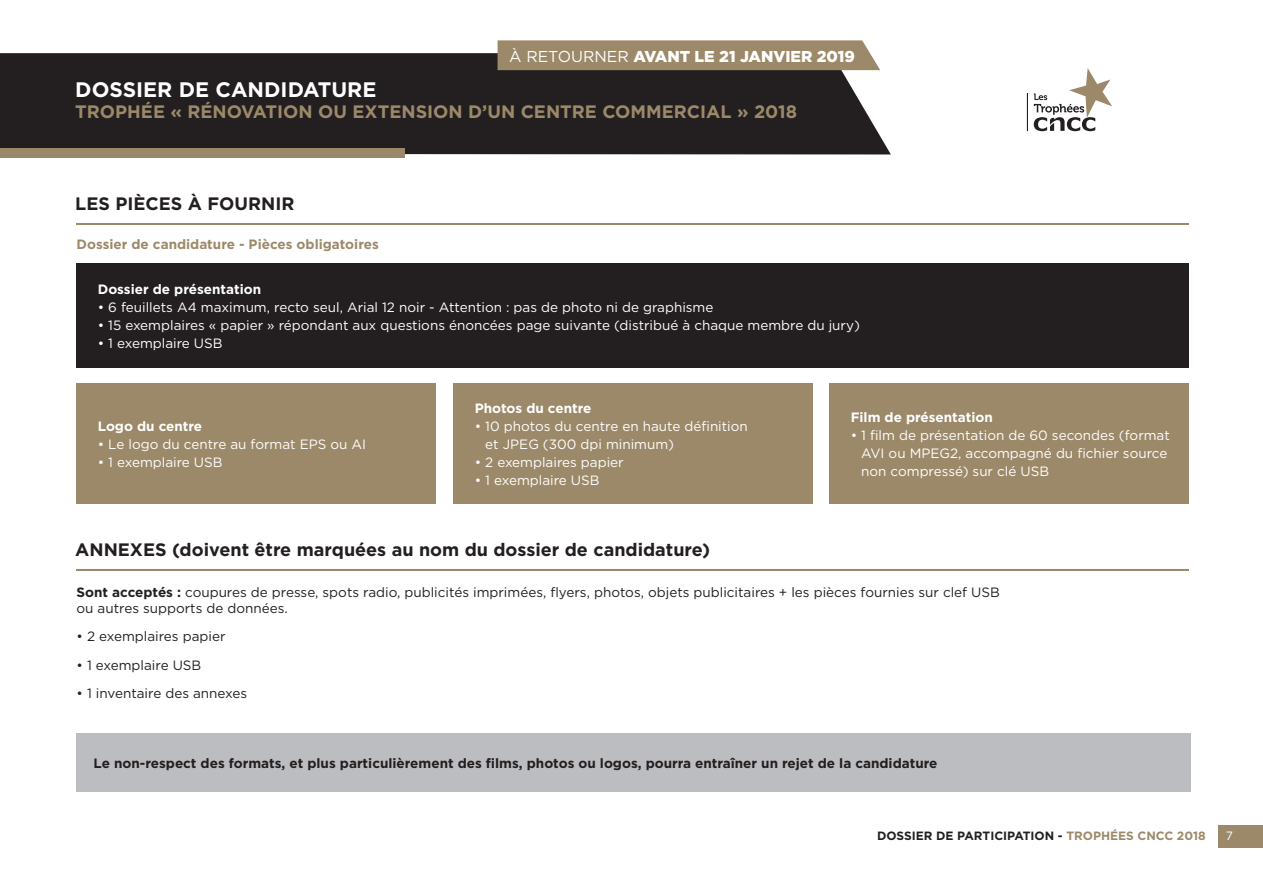
<style>
.page{position:relative;width:1263px;height:893px;background:#fff}
.page>*{position:absolute;margin:0;border:0;box-sizing:border-box;transform-origin:0 0}
.t1{font:700 21px "Gotham";color:#fff}
.t2{font:700 18px "Gotham";color:#231f20}
.t3{font:700 18px "Gotham";color:#9c8969}
.t4{font:900 15.75px "Gotham";color:#fff}
.t5{font:13.5px/18px "Gotham";color:#fff}
.t6{font:13.5px/16.2px "Gotham";color:#231f20}
.t7{font:700 13.5px "Gotham";color:#231f20}
.t8{font:700 13.5px "Gotham";color:#fff}
.t9{font:700 13.5px "Gotham";color:#9c8969}
.t10{font:700 12px "Gotham";color:#231f20}
.t11{font:12px "Gotham";color:#fff}
.s1{font-weight:400}
.s2{font-weight:700}
.s3{color:#9c8969}
</style>
<div class="page">
<div style="left:0;top:53px;width:891px;height:101px;background:#231f20"></div>
<div style="left:0;top:148px;width:405px;height:9px;background:#9c8969"></div>
<div style="left:1218px;top:825px;width:45px;height:22px;background:#9c8969"></div>
<hr style="left:1027px;top:93px;width:1px;height:38px;background:#231f20">
<svg style="left:1034px;top:68px;width:78px;height:63px"></svg>
<hr style="left:77px;top:224px;width:1112px;height:1px;background:#9c8969">
<hr style="left:77px;top:569px;width:1112px;height:1px;background:#9c8969">
<div style="left:77px;top:264px;width:1111px;height:104px;background:#231f20"></div>
<div style="left:77px;top:384px;width:359px;height:120px;background:#9c8969"></div>
<div style="left:453px;top:384px;width:360px;height:120px;background:#9c8969"></div>
<div style="left:77px;top:733px;width:1114px;height:59px;background:#bcbdc0"></div>
<div style="left:829px;top:384px;width:359px;height:120px;background:#9c8969"></div>
<div style="left:497px;top:40px;width:383px;height:30px;background:#9c8969"></div>
<p class="t4" style="left:509px;top:45px;width:347px"><span class="s1">À RETOURNER</span> AVANT LE 21 JANVIER 2019</p>
<h1 class="t1" style="left:75px;top:75px;width:303px">DOSSIER DE CANDIDATURE</h1>
<h2 class="t3" style="left:75px;top:100px;width:723px">TROPHÉE « RÉNOVATION OU EXTENSION D’UN CENTRE COMMERCIAL » 2018</h2>
<h2 class="t2" style="left:75px;top:192px;width:221px">LES PIÈCES À FOURNIR</h2>
<p class="t9" style="left:77px;top:235px;width:304px">Dossier de candidature - Pièces obligatoires</p>
<p class="t8" style="left:98px;top:280px;width:165px">Dossier de présentation</p>
<p class="t5" style="left:98px;top:298px;width:617px">• 6 feuillets A4 maximum, recto seul, Arial 12 noir - Attention : pas de photo ni de graphisme</p>
<p class="t5" style="left:98px;top:316px;width:764px">• 15 exemplaires « papier » répondant aux questions énoncées page suivante (distribué à chaque membre du jury)</p>
<p class="t5" style="left:98px;top:334px;width:126px">• 1 exemplaire USB</p>
<p class="t8" style="left:98px;top:417px;width:106px">Logo du centre</p>
<p class="t5" style="left:98px;top:435px;width:270px">• Le logo du centre au format EPS ou AI</p>
<p class="t5" style="left:98px;top:453px;width:126px">• 1 exemplaire USB</p>
<p class="t8" style="left:475px;top:399px;width:118px">Photos du centre</p>
<p class="t5" style="left:485px;top:417px;width:264px;text-indent:-11px">• 10 photos du centre en haute définition et JPEG (300 dpi minimum)</p>
<p class="t5" style="left:475px;top:453px;width:150px">• 2 exemplaires papier</p>
<p class="t5" style="left:475px;top:471px;width:126px">• 1 exemplaire USB</p>
<h2 class="t2" style="left:75px;top:537px;width:636px">ANNEXES (doivent être marquées au nom du dossier de candidature)</h2>
<p class="t8" style="left:851px;top:408px;width:144px">Film de présentation</p>
<p class="t5" style="left:861px;top:426px;width:310px;text-indent:-11px">• 1 film de présentation de 60 secondes (format<br>AVI ou MPEG2, accompagné du fichier source non compressé) sur clé USB</p>
<p class="t6" style="left:77px;top:583px;width:925px"><span class="s2">Sont acceptés :</span> coupures de presse, spots radio, publicités imprimées, flyers, photos, objets publicitaires + les pièces fournies sur clef USB ou autres supports de données.</p>
<p class="t6" style="left:77px;top:628px;width:150px">• 2 exemplaires papier</p>
<p class="t6" style="left:77px;top:657px;width:126px">• 1 exemplaire USB</p>
<p class="t6" style="left:77px;top:685px;width:172px">• 1 inventaire des annexes</p>
<p class="t7" style="left:94px;top:754px;width:845px">Le non-respect des formats, et plus particulièrement des films, photos ou logos, pourra entraîner un rejet de la candidature</p>
<p class="t10" style="left:877px;top:828px;width:330px">DOSSIER DE PARTICIPATION - <span class="s3">TROPHÉES CNCC 2018</span></p>
<p class="t11" style="left:1226px;top:828px;width:9px">7</p>
</div>
